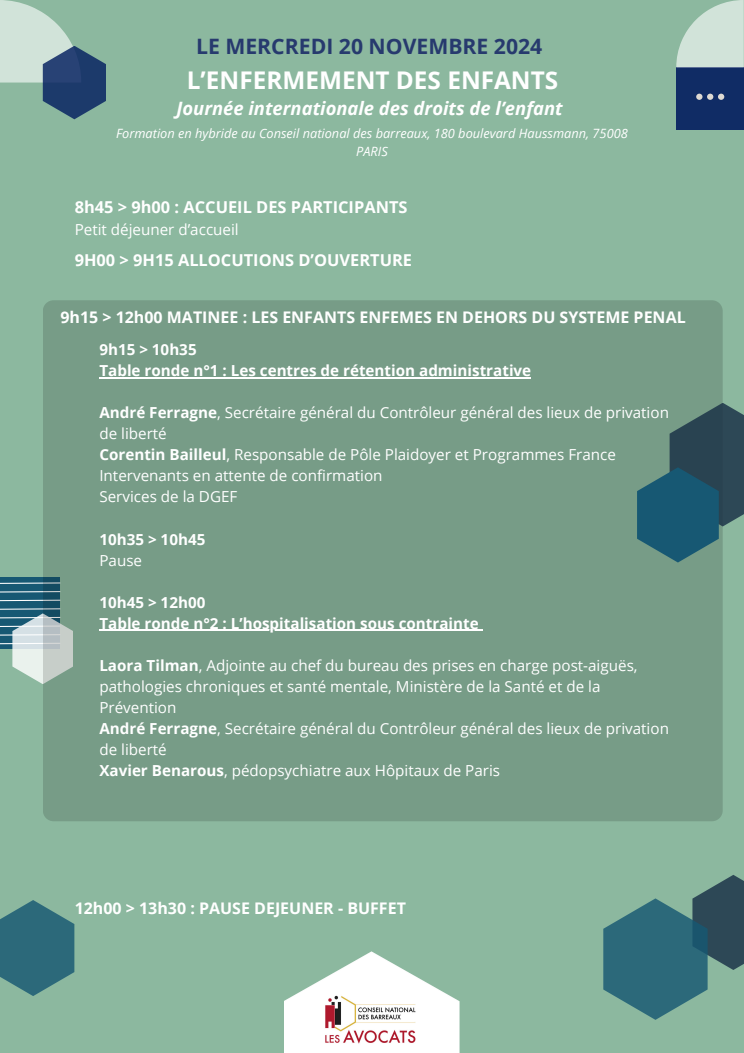
<style>
.page{position:relative;width:744px;height:1053px;background:#fff}
.page>*{position:absolute;margin:0;border:0;box-sizing:border-box;transform-origin:0 0}
.t1{font:700 24.36px "Open Sans";color:#fff}
.t2{font:700 21.2px "Open Sans";color:#273a6e}
.t3{font:italic 700 18.4px "Open Sans";color:#fff}
.t4{font:700 16.4px "Open Sans";color:#fff}
.t5{font:700 16px "Open Sans";color:#fff}
.t6{font:15.2px/21px "Open Sans";color:#fff}
.t7{font:700 15.2px/21px "Open Sans";color:#fff}
.t8{font:italic 12.8px/17.7px "Open Sans";color:#fff;text-align:center}
.s1{font-weight:700}
</style>
<div class="page">
<div style="left:0;top:0;width:744px;height:1052px;background:#8cb89f"></div>
<svg style="left:0;top:900px;width:74px;height:96px"></svg>
<svg style="left:0;top:0;width:106px;height:119px"></svg>
<div style="left:0;top:577px;width:60px;height:72px;background:#175873"></div>
<svg style="left:0;top:599px;width:43px;height:2px"></svg>
<svg style="left:0;top:582px;width:43px;height:2px"></svg>
<svg style="left:0;top:591px;width:43px;height:2px"></svg>
<svg style="left:694px;top:875px;width:50px;height:94px;fill:#2d4856"></svg>
<div style="left:676px;top:67px;width:68px;height:63px;background:#102c65"></div>
<div style="left:696px;top:94px;width:7px;height:6px;background:#dedad3;border-radius:50%"></div>
<svg style="left:707px;top:94px;width:17px;height:6px"></svg>
<svg style="left:676px;top:0;width:68px;height:67px"></svg>
<svg style="left:0;top:608px;width:43px;height:76px"></svg>
<img style="left:284px;top:951px;width:176px;height:101px">
<img style="left:314px;top:985px;width:116px;height:67px">
<div style="left:43px;top:300px;width:679px;height:521px;background:#779c87"></div>
<svg style="left:637px;top:403px;width:107px;height:159px;background:#3d6970"></svg>
<hr style="left:99px;top:377px;width:432px;height:2px;background:#fff">
<hr style="left:99px;top:629px;width:380px;height:2px;background:#fff">
<svg style="left:603px;top:898px;width:105px;height:121px"></svg>
<h5 class="t2" style="left:196px;top:31px;width:348px">LE MERCREDI 20 NOVEMBRE 2024</h5>
<h2 class="t1" style="left:187px;top:63px;width:373px">L’ENFERMEMENT DES ENFANTS</h2>
<h3 class="t8" style="left:116px;top:124px;width:513px">Formation en hybride au Conseil national des barreaux, 180 boulevard Haussmann, 75008<br>PARIS</h3>
<h6 class="t3" style="left:176px;top:95px;width:388px">Journée internationale des droits de l’enfant</h6>
<p class="t4" style="left:75px;top:196px;width:334px">8h45 &gt; 9h00 : ACCUEIL DES PARTICIPANTS</p>
<p class="t6" style="left:75px;top:218px;width:166px">Petit déjeuner d’accueil</p>
<h5 class="t4" style="left:75px;top:248px;width:339px">9H00 &gt; 9H15 ALLOCUTIONS D’OUVERTURE</h5>
<h6 class="t5" style="left:60px;top:305px;width:627px">9h15 &gt; 12h00 MATINEE : LES ENFANTS ENFEMES EN DEHORS DU SYSTEME PENAL</h6>
<h4 class="t7" style="left:99px;top:339px;width:433px">9h15 &gt; 10h35<br>Table ronde n°1 : Les centres de rétention administrative</h4>
<h5 class="t6" style="left:99px;top:402px;width:571px"><span class="s1">André Ferragne</span>, Secrétaire général du Contrôleur général des lieux de privation de liberté<br><span class="s1">Corentin Bailleul</span>, Responsable de Pôle Plaidoyer et Programmes France Intervenants en attente de confirmation<br>Services de la DGEF</h5>
<h5 class="t7" style="left:99px;top:528px;width:107px">10h35 &gt; 10h45</h5>
<h5 class="t6" style="left:99px;top:549px;width:44px">Pause</h5>
<h5 class="t7" style="left:99px;top:591px;width:107px">10h45 &gt; 12h00</h5>
<h6 class="t7" style="left:99px;top:612px;width:381px">Table ronde n°2 : L’hospitalisation sous contrainte</h6>
<h6 class="t6" style="left:99px;top:654px;width:540px"><span class="s1">Laora Tilman</span>, Adjointe au chef du bureau des prises en charge post-aiguës,</h6>
<h5 class="t6" style="left:99px;top:675px;width:571px">pathologies chroniques et santé mentale, Ministère de la Santé et de la Prévention<br><span class="s1">André Ferragne</span>, Secrétaire général du Contrôleur général des lieux de privation de liberté<br><span class="s1">Xavier Benarous</span>, pédopsychiatre aux Hôpitaux de Paris</h5>
<h6 class="t5" style="left:75px;top:896px;width:333px">12h00 &gt; 13h30 : PAUSE DEJEUNER - BUFFET</h6>
</div>
